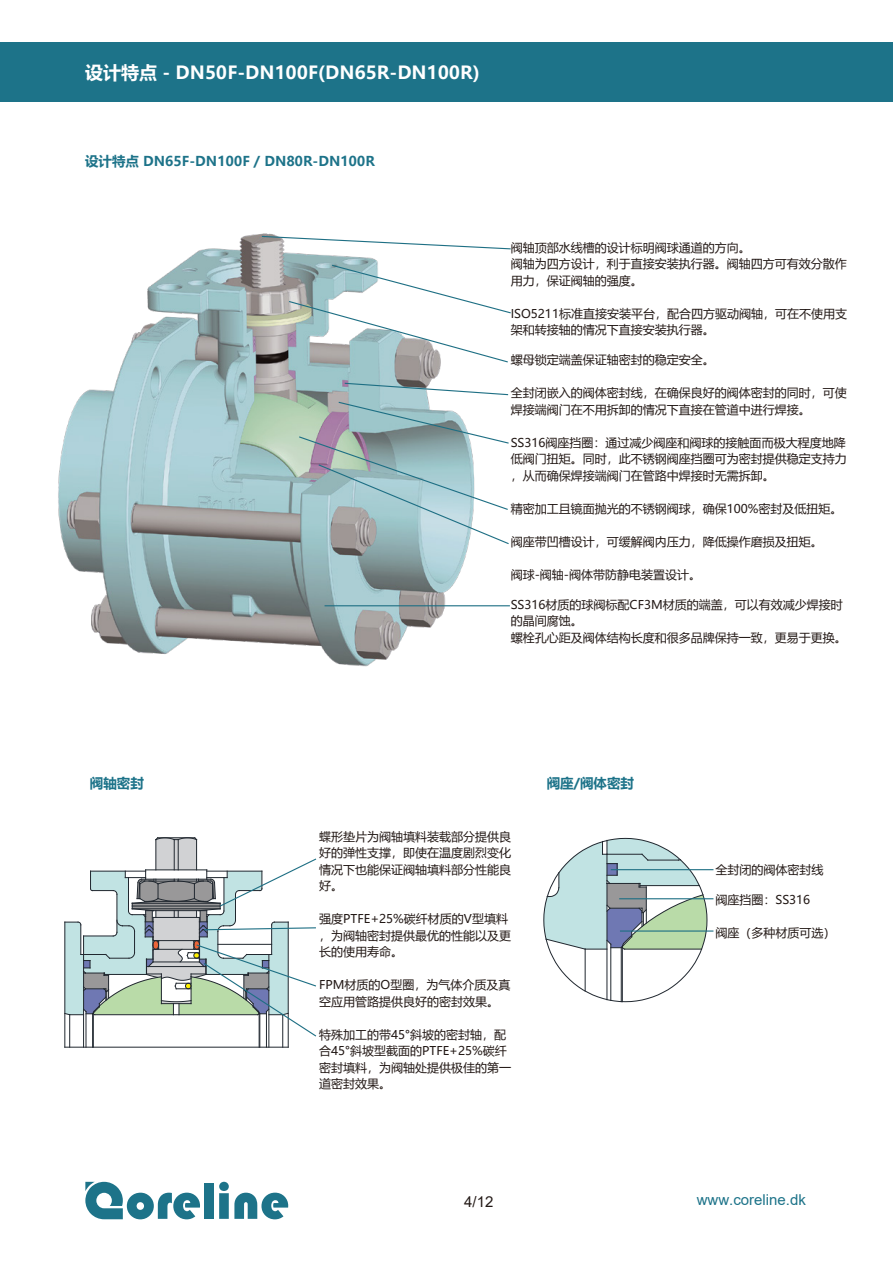
<style>
.page{position:relative;width:893px;height:1263px;background:#fff}
.page>*{position:absolute;margin:0;border:0;box-sizing:border-box;transform-origin:0 0}
.t1{font:700 18px "Microsoft Ya Hei";color:#fff}
.t2{font:15px "Arial";color:#1d7389}
.t3{font:15px "Arial";color:#221815}
.t4{font:700 13.5px "Microsoft Ya Hei";color:#1d7389}
.t5{font:12px/16.5px "Microsoft Ya Hei UI";color:#221815}
</style>
<div class="page">
<div style="left:0;top:43px;width:893px;height:59px;background:#1d7389"></div>
<svg style="left:85px;top:1182px;width:115px;height:37px"></svg>
<div style="left:204px;top:1184px;width:10px;height:35px;background:#1d7389"></div>
<svg style="left:219px;top:1182px;width:69px;height:37px"></svg>
<img style="left:58px;top:233px;width:447px;height:434px">
<svg style="left:288px;top:264px;width:223px;height:99px"></svg>
<hr style="left:325px;top:605px;width:185px;height:1px;background:#1e6f84">
<svg style="left:543px;top:838px;width:165px;height:164px"></svg>
<hr style="left:610px;top:908px;width:32px;height:1px;background:#20272f">
<hr style="left:619px;top:898px;width:94px;height:1px;background:#1e6f84">
<hr style="left:620px;top:930px;width:93px;height:1px;background:#1e6f84">
<hr style="left:611px;top:869px;width:102px;height:1px;background:#1e6f84">
<hr style="left:288px;top:922px;width:1px;height:125px;background:#20272f">
<hr style="left:92px;top:1014px;width:1px;height:33px;background:#20272f">
<hr style="left:64px;top:922px;width:1px;height:125px;background:#20272f">
<hr style="left:282px;top:1015px;width:1px;height:32px;background:#20272f">
<hr style="left:86px;top:1011px;width:1px;height:36px;background:#20272f">
<hr style="left:69px;top:1015px;width:1px;height:32px;background:#20272f">
<hr style="left:65px;top:1047px;width:223px;height:1px;background:#20272f">
<hr style="left:266px;top:1011px;width:1px;height:36px;background:#20272f">
<hr style="left:268px;top:954px;width:1px;height:93px;background:#20272f">
<hr style="left:259px;top:1013px;width:1px;height:34px;background:#20272f">
<hr style="left:93px;top:1013px;width:1px;height:34px;background:#20272f">
<hr style="left:83px;top:936px;width:1px;height:111px;background:#20272f">
<svg style="left:64px;top:837px;width:253px;height:200px"></svg>
<svg style="left:261px;top:235px;width:250px;height:15px"></svg>
<svg style="left:298px;top:382px;width:211px;height:163px"></svg>
<h1 class="t1" style="left:85px;top:60px;width:396px">设计特点 - DN50F-DN100F(DN65R-DN100R)</h1>
<p class="t4" style="left:85px;top:152px;width:291px">设计特点 DN65F-DN100F / DN80R-DN100R</p>
<p class="t5" style="left:511px;top:239px;width:338px">阀轴顶部水线槽的设计标明阀球通道的方向。<br>阀轴为四方设计，利于直接安装执行器。阀轴四方可有效分散作用力，保证阀轴的强度。</p>
<p class="t5" style="left:511px;top:305px;width:338px">ISO5211标准直接安装平台，配合四方驱动阀轴，可在不使用支架和转接轴的情况下直接安装执行器。</p>
<p class="t5" style="left:511px;top:351px;width:205px">螺母锁定端盖保证轴密封的稳定安全。</p>
<p class="t5" style="left:511px;top:384px;width:338px">全封闭嵌入的阀体密封线，在确保良好的阀体密封的同时，可使焊接端阀门在不用拆卸的情况下直接在管道中进行焊接。</p>
<p class="t5" style="left:511px;top:434px;width:338px;text-align:justify">SS316阀座挡圈：通过减少阀座和阀球的接触面而极大程度地降低阀门扭矩。同时，此不锈钢阀座挡圈可为密封提供稳定支持力，从而确保焊接端阀门在管路中焊接时无需拆卸。</p>
<p class="t5" style="left:511px;top:500px;width:333px">精密加工且镜面抛光的不锈钢阀球，确保100%密封及低扭矩。</p>
<p class="t5" style="left:511px;top:533px;width:314px">阀座带凹槽设计，可缓解阀内压力，降低操作磨损及扭矩。</p>
<p class="t5" style="left:511px;top:566px;width:192px">阀球-阀轴-阀体带防静电装置设计。</p>
<p class="t5" style="left:511px;top:596px;width:338px">SS316材质的球阀标配CF3M材质的端盖，可以有效减少焊接时的晶间腐蚀。<br>螺栓孔心距及阀体结构长度和很多品牌保持一致，更易于更换。</p>
<p class="t4" style="left:90px;top:774px;width:55px">阀轴密封</p>
<p class="t4" style="left:547px;top:774px;width:89px">阀座/阀体密封</p>
<p class="t5" style="left:319px;top:828px;width:193px;text-align:justify">蝶形垫片为阀轴填料装载部分提供良好的弹性支撑，即使在温度剧烈变化情况下也能保证阀轴填料部分性能良好。</p>
<p class="t5" style="left:319px;top:910px;width:193px">强度PTFE+25%碳纤材质的V型填料，为阀轴密封提供最优的性能以及更长的使用寿命。</p>
<p class="t5" style="left:319px;top:976px;width:193px">FPM材质的O型圈，为气体介质及真空应用管路提供良好的密封效果。</p>
<p class="t5" style="left:319px;top:1026px;width:193px">特殊加工的带45°斜坡的密封轴，配合45°斜坡型截面的PTFE+25%碳纤密封填料，为阀轴处提供极佳的第一道密封效果。</p>
<p class="t5" style="left:715px;top:861px;width:110px">全封闭的阀体密封线</p>
<p class="t5" style="left:715px;top:891px;width:96px">阀座挡圈：SS316</p>
<p class="t5" style="left:715px;top:924px;width:122px">阀座（多种材质可选）</p>
<p class="t3" style="left:464px;top:1191px;width:31px">4/12</p>
<p class="t2" style="left:697px;top:1189px;width:111px">www.coreline.dk</p>
</div>
